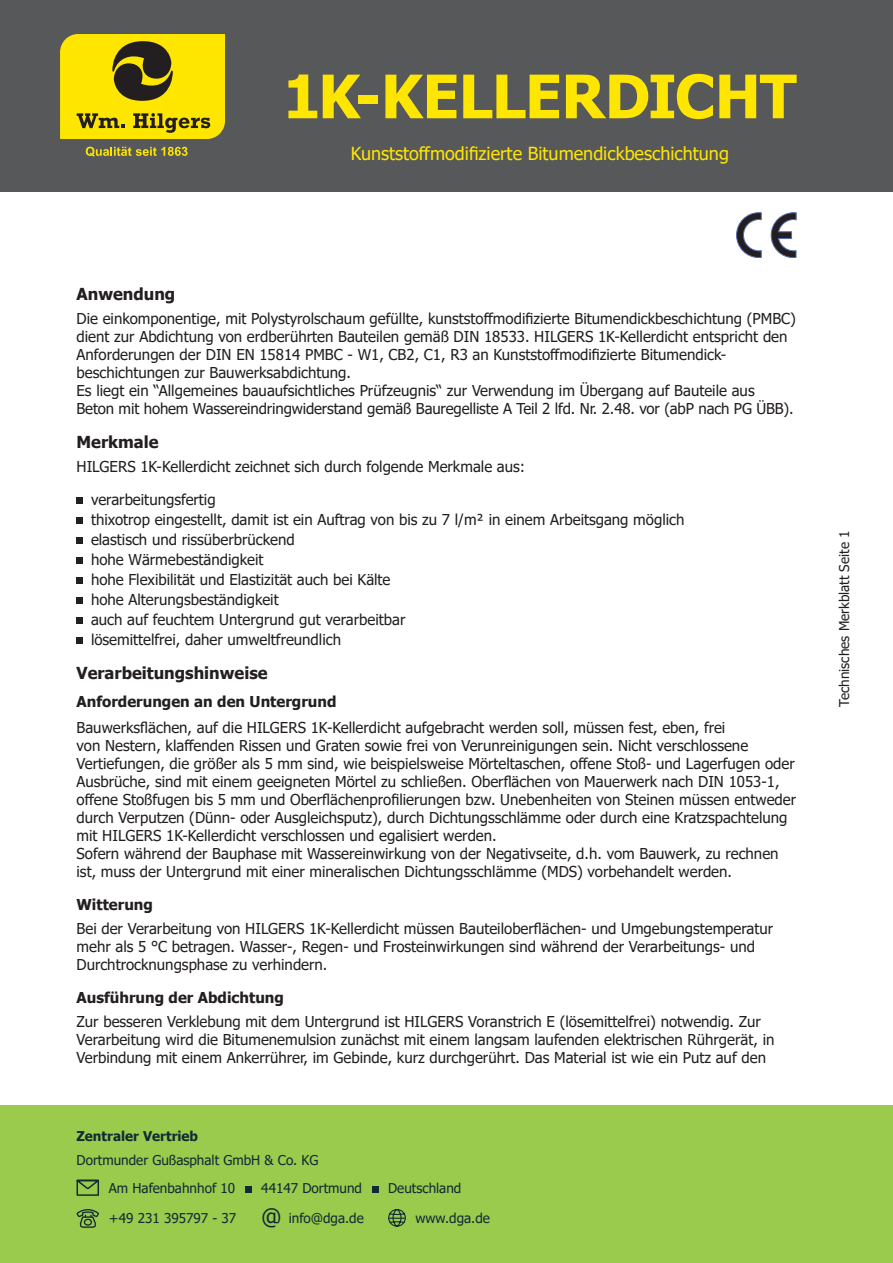
<style>
.page{position:relative;width:893px;height:1263px;background:#fff}
.page>*{position:absolute;margin:0;border:0;box-sizing:border-box;transform-origin:0 0}
.t1{font:700 60px "Tahoma";letter-spacing:-.015em;color:#ffe601}
.t2{font:18px "Tahoma";color:#ffe601}
.t3{font:700 16.5px "Tahoma";color:#231f20}
.t4{font:15px/18px "Tahoma";color:#231f20}
.t5{font:700 15px "Tahoma";color:#231f20}
.t6{font:13.5px/28.2px "Tahoma";color:#132a35}
.t7{font:13.5px "Tahoma";color:#231f20}
.t8{font:700 13.5px "Tahoma";color:#132a35}
.s1{font-size:22.5px}
</style>
<div class="page">
<div style="left:0;top:0;width:893px;height:191px;background:#57585a"></div>
<svg style="left:86px;top:147px;width:102px;height:10px"></svg>
<svg style="left:60px;top:34px;width:165px;height:105px;background:#d2bd07"></svg>
<svg style="left:77px;top:498px;width:6px;height:6px"></svg>
<svg style="left:77px;top:518px;width:6px;height:6px"></svg>
<svg style="left:77px;top:538px;width:6px;height:6px"></svg>
<svg style="left:77px;top:558px;width:6px;height:6px"></svg>
<svg style="left:77px;top:578px;width:6px;height:6px"></svg>
<svg style="left:77px;top:598px;width:6px;height:6px"></svg>
<svg style="left:77px;top:618px;width:6px;height:6px"></svg>
<svg style="left:77px;top:638px;width:6px;height:6px"></svg>
<svg style="left:771px;top:213px;width:25px;height:45px"></svg>
<svg style="left:736px;top:213px;width:25px;height:45px"></svg>
<div style="left:0;top:1106px;width:893px;height:157px;background:#9acb4c"></div>
<svg style="left:77px;top:1180px;width:22px;height:16px"></svg>
<div style="left:245px;top:1186px;width:6px;height:7px;background:#132a35"></div>
<svg style="left:77px;top:1209px;width:22px;height:19px"></svg>
<div style="left:372px;top:1186px;width:6px;height:7px;background:#132a35"></div>
<svg style="left:388px;top:1209px;width:18px;height:18px"></svg>
<h1 class="t1" style="left:283px;top:54px;width:515px">1K-KELLERDICHT</h1>
<p class="t2" style="left:351px;top:142px;width:380px">Kunststoffmodifizierte Bitumendickbeschichtung</p>
<p class="t3" style="left:77px;top:283px;width:100px">Anwendung</p>
<p class="t4" style="left:77px;top:311px;width:721px">Die einkomponentige, mit Polystyrolschaum gefüllte, kunststoffmodifizierte Bitumendickbeschichtung (PMBC) dient zur Abdichtung von erdberührten Bauteilen gemäß DIN 18533. HILGERS 1K-Kellerdicht entspricht den Anforderungen der DIN EN 15814 PMBC - W1, CB2, C1, R3 an Kunststoffmodifizierte Bitumendick&shy;beschichtungen zur Bauwerksabdichtung.<br>Es liegt ein “Allgemeines bauaufsichtliches Prüfzeugnis“ zur Verwendung im Übergang auf Bauteile aus Beton mit hohem Wassereindringwiderstand gemäß Bauregelliste A Teil 2 lfd. Nr. 2.48. vor (abP nach PG ÜBB).</p>
<p class="t3" style="left:77px;top:431px;width:84px">Merkmale</p>
<p class="t4" style="left:91px;top:451px;width:436px;line-height:32.7px;text-indent:-14px">HILGERS 1K-Kellerdicht zeichnet sich durch folgende Merkmale aus: verarbeitungsfertig</p>
<p class="t4" style="left:91px;top:511px;width:595px;line-height:20px">thixotrop eingestellt, damit ist ein Auftrag von bis zu 7 l/m² in einem Arbeitsgang möglich elastisch und rissüberbrückend<br>hohe Wärmebeständigkeit<br>hohe Flexibilität und Elastizität auch bei Kälte<br>hohe Alterungsbeständigkeit<br>auch auf feuchtem Untergrund gut verarbeitbar<br>lösemittelfrei, daher umweltfreundlich</p>
<p class="t3" style="left:77px;top:661px;width:193px">Verarbeitungshinweise</p>
<p class="t5" style="left:77px;top:691px;width:262px">Anforderungen an den Untergrund</p>
<p class="t4" style="left:77px;top:719px;width:721px">Bauwerksflächen, auf die HILGERS 1K-Kellerdicht aufgebracht werden soll, müssen fest, eben, frei<br>von Nestern, klaffenden Rissen und Graten sowie frei von Verunreinigungen sein. Nicht verschlossene Vertiefungen, die größer als 5 mm sind, wie beispielsweise Mörteltaschen, offene Stoß- und Lagerfugen oder Ausbrüche, sind mit einem geeigneten Mörtel zu schließen. Oberflächen von Mauerwerk nach DIN 1053-1, offene Stoßfugen bis 5 mm und Oberflächenprofilierungen bzw. Unebenheiten von Steinen müssen entweder durch Verputzen (Dünn- oder Ausgleichsputz), durch Dichtungsschlämme oder durch eine Kratzspachtelung mit HILGERS 1K-Kellerdicht verschlossen und egalisiert werden.<br>Sofern während der Bauphase mit Wassereinwirkung von der Negativseite, d.h. vom Bauwerk, zu rechnen ist, muss der Untergrund mit einer mineralischen Dichtungsschlämme (MDS) vorbehandelt werden.</p>
<p class="t5" style="left:77px;top:893px;width:78px">Witterung</p>
<p class="t4" style="left:77px;top:920px;width:698px">Bei der Verarbeitung von HILGERS 1K-Kellerdicht müssen Bauteiloberflächen- und Umgebungstemperatur mehr als 5 °C betragen. Wasser-, Regen- und Frosteinwirkungen sind während der Verarbeitungs- und<br>Durchtrocknungsphase zu verhindern.</p>
<p class="t5" style="left:77px;top:986px;width:209px">Ausführung der Abdichtung</p>
<p class="t4" style="left:77px;top:1013px;width:699px">Zur besseren Verklebung mit dem Untergrund ist HILGERS Voranstrich E (lösemittelfrei) notwendig. Zur<br>Verarbeitung wird die Bitumenemulsion zunächst mit einem langsam laufenden elektrischen Rührgerät, in<br>Verbindung mit einem Ankerrührer, im Gebinde, kurz durchgerührt. Das Material ist wie ein Putz auf den</p>
<p class="t8" style="left:77px;top:1127px;width:123px">Zentraler Vertrieb</p>
<p class="t6" style="left:109px;top:1146px;width:211px;text-indent:-32px">Dortmunder Gußasphalt GmbH &amp; Co. KG<br>Am Hafenbahnhof 10</p>
<p class="t6" style="left:261px;top:1175px;width:102px">44147 Dortmund</p>
<p class="t6" style="left:109px;top:1205px;width:256px">+49 231 395797 - 37 <span class="s1">@</span> info@dga.de</p>
<p class="t6" style="left:388px;top:1175px;width:75px">Deutschland</p>
<p class="t6" style="left:416px;top:1205px;width:76px">www.dga.de</p>
<p class="t7" style="left:835px;top:706px;width:177px;rotate:-90deg">Technisches Merkblatt Seite 1</p>
</div>
